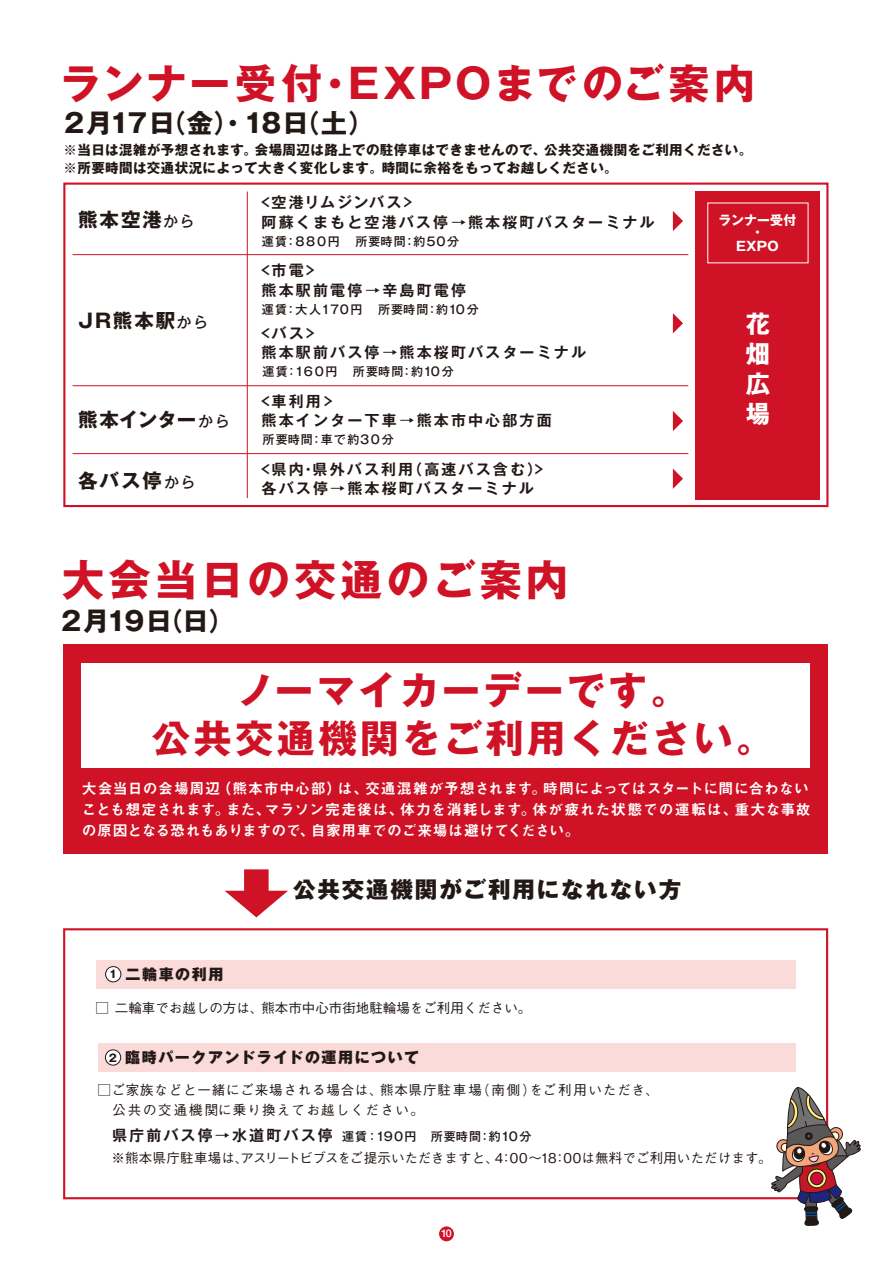
<style>
.page{position:relative;width:893px;height:1263px;background:#fff}
.page>*{position:absolute;margin:0;border:0;box-sizing:border-box;transform-origin:0 0}
.t1{font:700 42.45px "Gothic MB101 Pro";letter-spacing:.095em;color:#cf1225}
.t2{font:700 40.95px "Gothic MB101 Pro";letter-spacing:.075em;color:#cf1225}
.t3{font:700 38.55px/48px "Gothic MB101 Pro";letter-spacing:.085em;color:#cf1225;text-align:center}
.t4{font:700 26.25px "Gothic MB101 Pro";letter-spacing:-.015em;color:#221815}
.t5{font:700 24.3px/30.2px "Gothic MB101 Pro";color:#fff;text-align:justify}
.t6{font:800 22.5px "Gothic MB101 Pro";letter-spacing:.085em;color:#221815}
.t7{font:700 19.5px "Gothic MB101 Pro";letter-spacing:.105em;color:#221815}
.t8{font:700 15px/19.5px "Gothic MB101 Pro De";letter-spacing:.145em;color:#221815;scale:.7 1}
.t9{font:800 15px "Gothic MB101 Pro";letter-spacing:.105em;color:#221815}
.t10{font:14.85px/21px "Midashi Go Pro MB31";letter-spacing:.02em;color:#fff;text-align:justify}
.t11{font:700 13.5px/18px "Gothic MB101 Pro";letter-spacing:.03em;color:#221815}
.t12{font:500 13.5px/19.5px "Gothic BBB Pro";letter-spacing:.07em;color:#221815}
.t13{font:500 13.5px "Gothic BBB Pro";letter-spacing:.02em;color:#221815}
.t14{font:500 13.5px "Gothic BBB Pro";color:#221815}
.t15{font:700 12.9px/12.3px "Gothic MB101 Pro";letter-spacing:.015em;color:#fff;text-align:center}
.t16{font:500 12px "Gothic MB101 Pro";letter-spacing:.1em;color:#221815}
.t17{font:500 12px "Gothic MB101 Pro";letter-spacing:.07em;color:#221815}
.t18{font:500 10.65px "Helvetica Neue";color:#fff}
.t19{font:700 10.5px "Gothic MB101 Pro";color:#221815}
.s1{font-family:"Gothic MB101 Pro De"}
.s2{font-weight:500;font-size:15px}
.s3{font-family:"Gothic MB101 Pro De";font-weight:700;font-size:15px}
</style>
<div class="page">
<div style="left:63px;top:644px;width:765px;height:209px;background:#cf1225"></div>
<div style="left:81px;top:663px;width:728px;height:105px;background:#fff"></div>
<svg style="left:63px;top:928px;width:765px;height:271px"></svg>
<svg style="left:225px;top:869px;width:63px;height:48px"></svg>
<div style="left:63px;top:183px;width:765px;height:324px;border:2px solid #cf1225"></div>
<hr style="left:73px;top:254px;width:615px;height:1px;background:#cf1225">
<hr style="left:73px;top:385px;width:615px;height:1px;background:#cf1225">
<hr style="left:73px;top:453px;width:615px;height:1px;background:#cf1225">
<hr style="left:247px;top:191px;width:1px;height:307px;background:#cf1225">
<svg style="left:673px;top:211px;width:10px;height:20px"></svg>
<svg style="left:673px;top:313px;width:10px;height:20px"></svg>
<svg style="left:673px;top:411px;width:10px;height:20px"></svg>
<svg style="left:673px;top:469px;width:10px;height:20px"></svg>
<div style="left:97px;top:960px;width:699px;height:28px;background:#fadbda"></div>
<div style="left:106px;top:966px;width:15px;height:16px;background:#fff;border-radius:50%"></div>
<div style="left:105px;top:966px;width:16px;height:16px;border:1px solid #221815;border-radius:50%"></div>
<div style="left:99px;top:1043px;width:697px;height:29px;background:#fadbda"></div>
<div style="left:105px;top:1050px;width:16px;height:15px;background:#fff;border-radius:50%"></div>
<div style="left:105px;top:1049px;width:16px;height:16px;border:1px solid #221815;border-radius:50%"></div>
<div style="left:696px;top:191px;width:124px;height:308px;background:#cf1225"></div>
<div style="left:439px;top:1226px;width:15px;height:15px;background:#cf1225;border-radius:50%"></div>
<svg style="left:769px;top:1086px;width:92px;height:140px"></svg>
<h2 class="t2" style="left:60px;top:50px;width:696px">ランナー受付・EXPOまでのご案内</h2>
<h3 class="t4" style="left:64px;top:101px;width:312px">2月17日<span class="s1">（</span>金<span class="s1">）</span>・18日<span class="s1">（</span>土<span class="s1">）</span></h3>
<p class="t11" style="left:64px;top:140px;width:690px">※当日は混雑が予想されます。会場周辺は路上での駐停車はできませんので、公共交通機関をご利用ください。※所要時間は交通状況によって大きく変化します。時間に余裕をもってお越しください。</p>
<h3 class="t7" style="left:78px;top:203px;width:118px">熊本空港<span class="s2">から</span></h3>
<h3 class="t7" style="left:78px;top:305px;width:132px">JR熊本駅<span class="s2">から</span></h3>
<h3 class="t7" style="left:78px;top:404px;width:153px">熊本インター<span class="s2">から</span></h3>
<h3 class="t7" style="left:78px;top:464px;width:119px">各バス停<span class="s2">から</span></h3>
<p class="t8" style="left:260px;top:191px;width:565px">＜空港リムジンバス＞<br>阿蘇くまもと空港バス停→熊本桜町バスターミナル</p>
<p class="t16" style="left:262px;top:231px;width:199px">運賃：880円　所要時間：約50分</p>
<p class="t8" style="left:260px;top:259px;width:296px">＜市電＞<br>熊本駅前電停→辛島町電停</p>
<p class="t17" style="left:262px;top:299px;width:218px">運賃：大人170円　所要時間：約10分</p>
<p class="t8" style="left:260px;top:321px;width:467px">＜バス＞<br>熊本駅前バス停→熊本桜町バスターミナル</p>
<p class="t16" style="left:263px;top:362px;width:193px">運賃：160円　所要時間：約10分</p>
<p class="t8" style="left:260px;top:389px;width:418px">＜車利用＞<br>熊本インター下車→熊本市中心部方面</p>
<p class="t16" style="left:263px;top:430px;width:133px">所要時間：車で約30分</p>
<p class="t8" style="left:260px;top:458px;width:407px">＜県内・県外バス利用（高速バス含む）＞各バス停→熊本桜町バスターミナル</p>
<h1 class="t1" style="left:62px;top:544px;width:508px">大会当日の交通のご案内</h1>
<h3 class="t4" style="left:61px;top:599px;width:175px">2月19日<span class="s1">（</span>日<span class="s1">）</span></h3>
<p class="t15" style="left:719px;top:213px;width:79px">ランナー受付・</p>
<p class="t15" style="left:736px;top:239px;width:44px">EXPO</p>
<h3 class="t5" style="left:746px;top:306px;width:25px">花畑広場</h3>
<h3 class="t3" style="left:152px;top:662px;width:624px">ノーマイカーデーです。<br>公共交通機関をご利用ください。</h3>
<p class="t10" style="left:82px;top:776px;width:730px">大会当日の会場周辺（熊本市中心部）は、交通混雑が予想されます。時間によってはスタートに間に合わないことも想定されます。また、マラソン完走後は、体力を消耗します。体が疲れた状態での運転は、重大な事故の原因となる恐れもありますので、自家用車でのご来場は避けてください。</p>
<h3 class="t6" style="left:293px;top:871px;width:390px">公共交通機関がご利用になれない方</h3>
<p class="t9" style="left:126px;top:962px;width:99px">二輪車の利用</p>
<p class="t14" style="left:96px;top:997px;width:437px">□ 二輪車でお越しの方は、熊本市中心市街地駐輪場をご利用ください。</p>
<p class="t19" style="left:109px;top:965px;width:9px">1</p>
<p class="t9" style="left:125px;top:1045px;width:296px">臨時パークアンドライドの運用について</p>
<p class="t12" style="left:97px;top:1079px;width:563px">□ご家族などと一緒にご来場される場合は、熊本県庁駐車場(南側)をご利用いただき、　公共の交通機関に乗り換えてお越しください。</p>
<p class="t16" style="left:112px;top:1127px;width:421px"><span class="s3">県庁前バス停→水道町バス停</span> 運賃：190円　所要時間：約10分</p>
<p class="t13" style="left:111px;top:1147px;width:662px">※熊本県庁駐車場は、アスリートビブスをご提示いただきますと、4：00～18：00は無料でご利用いただけます。</p>
<p class="t19" style="left:109px;top:1049px;width:9px">2</p>
<p class="t18" style="left:441px;top:1225px;width:12px">10</p>
</div>
